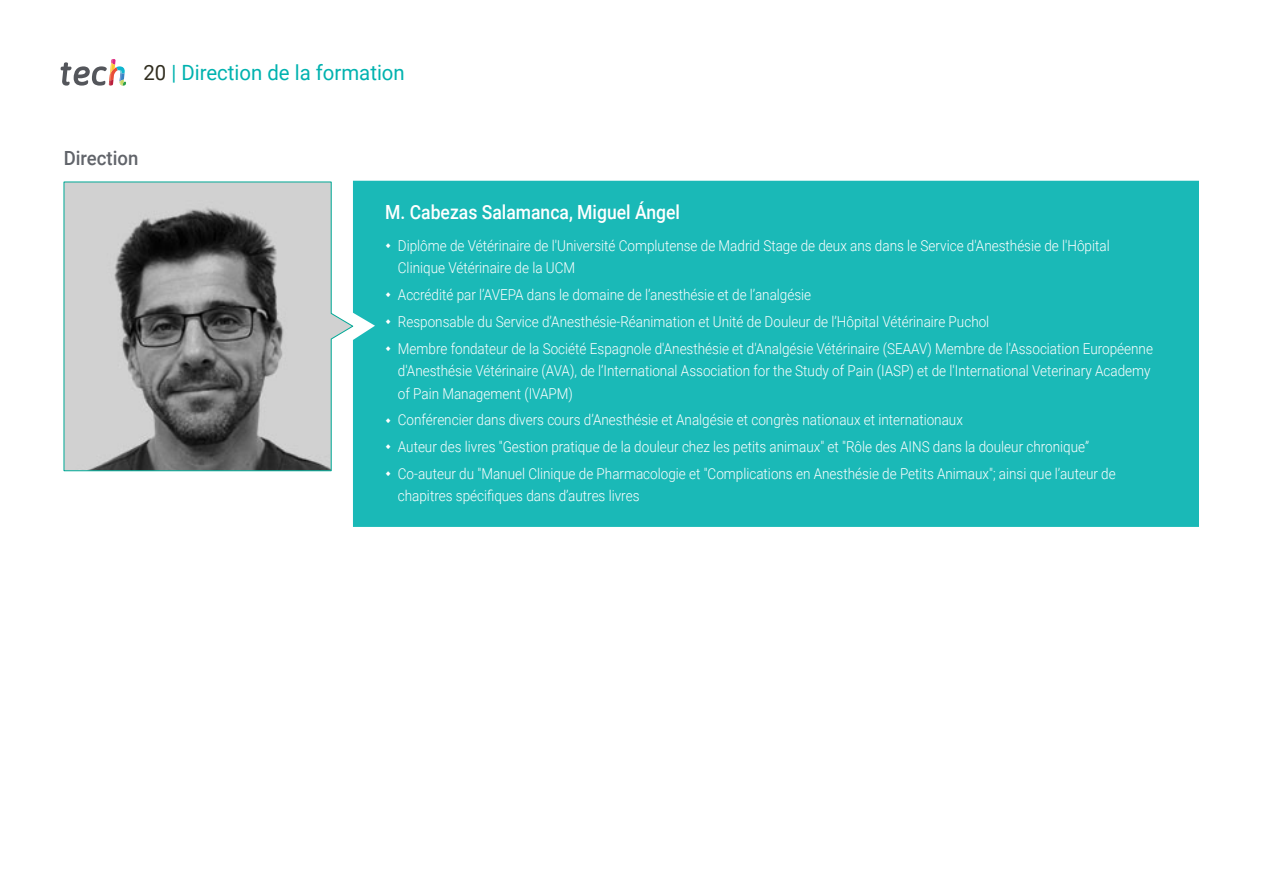
<style>
.page{position:relative;width:1263px;height:893px;background:#fff}
.page>*{position:absolute;margin:0;border:0;box-sizing:border-box;transform-origin:0 0}
.t1{font:21px "Roboto";color:#00b2af}
.t2{font:500 19.5px "Roboto";color:#fff;scale:.9 1}
.t3{font:500 19.5px "Roboto";color:#61646a;scale:.95 1}
.t4{font:300 15px/26.7px "Roboto";color:#fff;scale:.9 1}
.s1{color:#312e20}
</style>
<div class="page">
<div style="left:353px;top:181px;width:846px;height:346px;background:#1ab9b7"></div>
<svg style="left:64px;top:182px;width:289px;height:289px;background:#9ea09f"></svg>
<svg style="left:61px;top:59px;width:65px;height:27px"></svg>
<svg style="left:386px;top:243px;width:4px;height:5px"></svg>
<svg style="left:386px;top:293px;width:4px;height:5px"></svg>
<svg style="left:386px;top:319px;width:4px;height:5px"></svg>
<svg style="left:386px;top:346px;width:4px;height:5px"></svg>
<svg style="left:386px;top:418px;width:4px;height:5px"></svg>
<svg style="left:386px;top:445px;width:4px;height:5px"></svg>
<svg style="left:386px;top:471px;width:4px;height:5px"></svg>
<h1 class="t1" style="left:144px;top:57px;width:263px"><span class="s1">20</span> | Direction de la formation</h1>
<h2 class="t3" style="left:64px;top:144px;width:80px">Direction</h2>
<h2 class="t2" style="left:385px;top:199px;width:329px">M. Cabezas Salamanca, Miguel Ángel</h2>
<p class="t4" style="left:398px;top:234px;width:792px;line-height:22.5px">Diplôme de Vétérinaire de l'Université Complutense de Madrid Stage de deux ans dans le Service d'Anesthésie de l'Hôpital<br>Clinique Vétérinaire de la UCM</p>
<p class="t4" style="left:398px;top:281px;width:840px">Accrédité par l’AVEPA dans le domaine de l’anesthésie et de l’analgésie<br>Responsable du Service d’Anesthésie-Réanimation et Unité de Douleur de l’Hôpital Vétérinaire Puchol<br>Membre fondateur de la Société Espagnole d'Anesthésie et d'Analgésie Vétérinaire (SEAAV) Membre de l'Association Européenne</p>
<p class="t4" style="left:398px;top:359px;width:838px;line-height:22.5px">d'Anesthésie Vétérinaire (AVA), de l’International Association for the Study of Pain (IASP) et de l'International Veterinary Academy of Pain Management (IVAPM)</p>
<p class="t4" style="left:398px;top:406px;width:799px">Conférencier dans divers cours d’Anesthésie et Analgésie et congrès nationaux et internationaux<br>Auteur des livres "Gestion pratique de la douleur chez les petits animaux" et "Rôle des AINS dans la douleur chronique”<br>Co-auteur du "Manuel Clinique de Pharmacologie et "Complications en Anesthésie de Petits Animaux"; ainsi que l’auteur de</p>
<p class="t4" style="left:398px;top:482px;width:270px">chapitres spécifiques dans d’autres livres</p>
</div>
